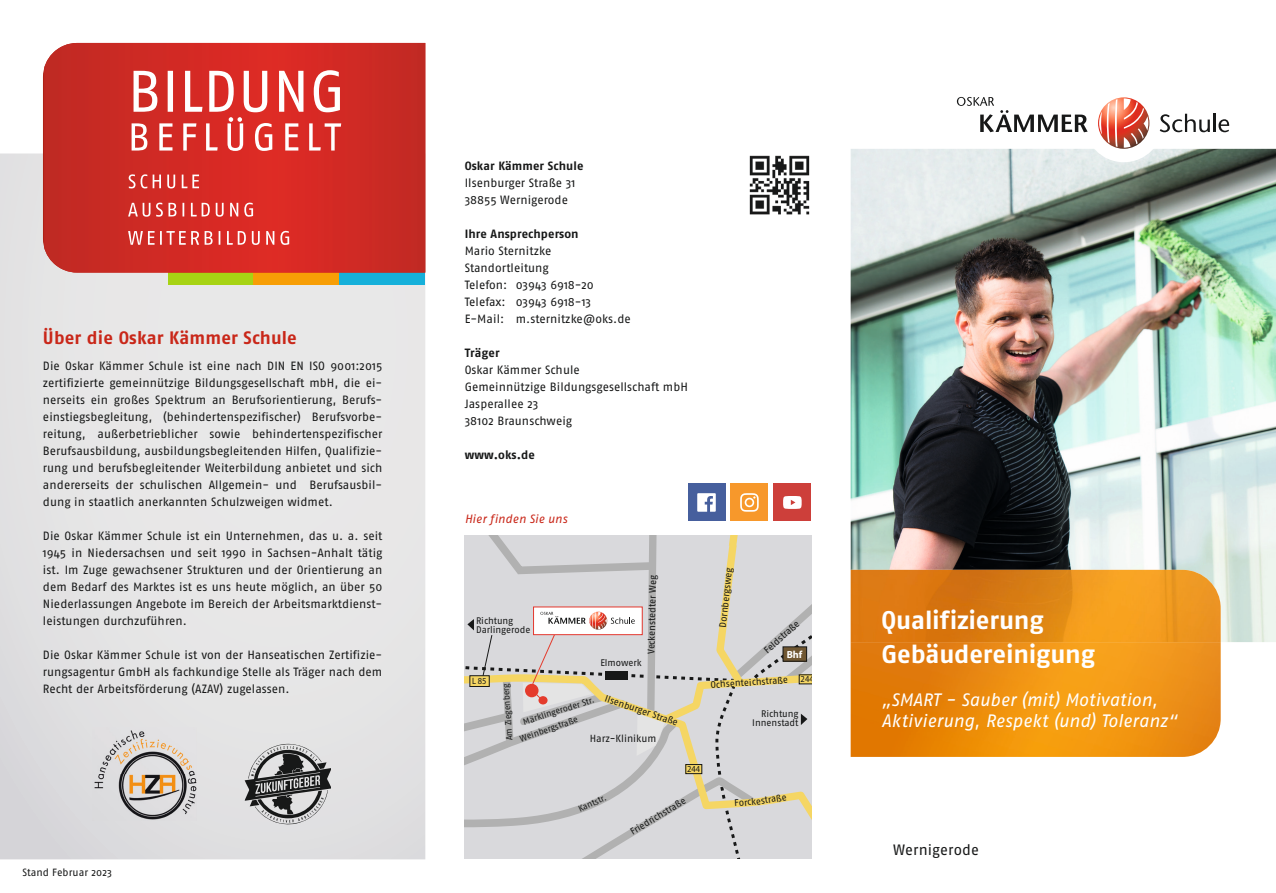
<style>
.page{position:relative;width:1276px;height:893px;background:#fff}
.page>*{position:absolute;margin:0;border:0;box-sizing:border-box;transform-origin:0 0}
.t1{font:700 25.5px/34px "Fago No";letter-spacing:-.01em;color:#fff}
.t2{font:italic 18px/21.3px "Fago No";color:#fff}
.t3{font:700 18px "Fago No";letter-spacing:.005em;color:#c92719}
.t4{font:15px "Fago No";color:#171818}
.t5{font:12px/17px "Fago No";color:#171818;text-align:justify}
.t6{font:700 12px "Fago No";letter-spacing:.005em;color:#171818}
.t7{font:italic 12px "Fago No";letter-spacing:.01em;color:#c92719}
.t8{font:10.5px "Fago No";color:#171818}
.t9{font:10.35px "Fago No";letter-spacing:-.005em;color:#171818}
.t10{font:700 10.35px "Myriad";color:#fff}
.t11{font:9.6px/9.6px "Fago No";letter-spacing:-.005em;color:#171818}
.t12{font:9.15px "Myriad";color:#171818;scale:.92 1}
.t13{font:8.85px "Fago No";color:#171818}
</style>
<div class="page">
<img style="left:850px;top:149px;width:426px;height:493px">
<img style="left:850px;top:570px;width:370px;height:187px">
<div style="left:1084px;top:84px;width:79px;height:78px;background:#fff;border-radius:50%"></div>
<svg style="left:1098px;top:97px;width:51px;height:52px"></svg>
<svg style="left:1159px;top:114px;width:70px;height:18px"></svg>
<svg style="left:957px;top:97px;width:130px;height:35px"></svg>
<svg style="left:0;top:153px;width:425px;height:706px;background:#e4e4e4"></svg>
<div style="left:168px;top:273px;width:85px;height:12px;background:#a7d314"></div>
<div style="left:253px;top:273px;width:86px;height:12px;background:#f79e06"></div>
<div style="left:339px;top:273px;width:86px;height:12px;background:#16b0da"></div>
<svg style="left:44px;top:43px;width:381px;height:230px;background:#cd2b25"></svg>
<svg style="left:128px;top:231px;width:161px;height:14px;background:#e16561"></svg>
<svg style="left:128px;top:203px;width:125px;height:14px;background:#df635f"></svg>
<svg style="left:129px;top:174px;width:70px;height:14px"></svg>
<svg style="left:132px;top:70px;width:209px;height:81px"></svg>
<img style="left:93px;top:728px;width:103px;height:92px">
<svg style="left:245px;top:744px;width:86px;height:80px;background:#929393"></svg>
<img style="left:749px;top:155px;width:61px;height:60px">
<div style="left:688px;top:484px;width:37px;height:37px;background:#465f9d"></div>
<svg style="left:697px;top:493px;width:19px;height:19px"></svg>
<div style="left:731px;top:484px;width:37px;height:37px;background:#f7982b"></div>
<svg style="left:740px;top:493px;width:18px;height:19px"></svg>
<div style="left:774px;top:484px;width:37px;height:37px;background:#cd3f3a"></div>
<svg style="left:783px;top:496px;width:18px;height:13px"></svg>
<svg style="left:465px;top:536px;width:346px;height:323px;background:#d5d2cf"></svg>
<h2 class="t3" style="left:43px;top:328px;width:255px">Über die Oskar Kämmer Schule</h2>
<p class="t5" style="left:43px;top:357px;width:341px">Die Oskar Kämmer Schule ist eine nach DIN EN ISO 9001:2015 zertifizierte gemeinnützige Bildungsgesellschaft mbH, die ei&shy;nerseits ein großes Spektrum an Berufsorientierung, Berufs&shy;einstiegsbegleitung, (behindertenspezifischer) Berufsvorbe&shy;reitung, außerbetrieblicher sowie behindertenspezifischer Berufsausbildung, ausbildungsbegleitenden Hilfen, Qualifizie&shy;rung und berufsbegleitender Weiterbildung anbietet und sich andererseits der schulischen Allgemein- und Berufsausbil&shy;dung in staatlich anerkannten Schulzweigen widmet.</p>
<p class="t5" style="left:43px;top:527px;width:341px">Die Oskar Kämmer Schule ist ein Unternehmen, das u. a. seit 1945 in Niedersachsen und seit 1990 in Sachsen-Anhalt tätig ist. Im Zuge gewachsener Strukturen und der Orientierung an dem Bedarf des Marktes ist es uns heute möglich, an über 50<br>Niederlassungen Angebote im Bereich der Arbeitsmarktdienst&shy;leistungen durchzuführen.</p>
<p class="t5" style="left:43px;top:646px;width:341px">Die Oskar Kämmer Schule ist von der Hanseatischen Zertifizie&shy;rungsagentur GmbH als fachkundige Stelle als Träger nach dem Recht der Arbeitsförderung (AZAV) zugelassen.</p>
<p class="t8" style="left:23px;top:866px;width:91px">Stand Februar 2023</p>
<p class="t6" style="left:465px;top:159px;width:120px">Oskar Kämmer Schule</p>
<p class="t5" style="left:465px;top:174px;width:112px">Ilsenburger Straße 31<br>38855 Wernigerode</p>
<p class="t6" style="left:465px;top:227px;width:115px">Ihre Ansprechperson</p>
<p class="t5" style="left:465px;top:242px;width:168px;text-align:left">Mario Sternitzke<br>Standortleitung<br>Telefon: 03943 6918-20<br>Telefax: 03943 6918-13<br>E-Mail: m.sternitzke@oks.de</p>
<p class="t6" style="left:465px;top:346px;width:36px">Träger</p>
<p class="t5" style="left:465px;top:361px;width:225px;text-align:left">Oskar Kämmer Schule<br>Gemeinnützige Bildungsgesellschaft mbH<br>Jasperallee 23<br>38102 Braunschweig</p>
<p class="t6" style="left:465px;top:448px;width:72px">www.oks.de</p>
<p class="t7" style="left:465px;top:512px;width:104px">Hier finden Sie uns</p>
<p class="t11" style="left:476px;top:615px;width:56px">Richtung<br>Darlingerode</p>
<p class="t11" style="left:646px;top:654px;width:80px;rotate:-89deg">Veckenstedter Weg</p>
<p class="t11" style="left:600px;top:658px;width:43px">Elmowerk</p>
<p class="t12" style="left:472px;top:677px;width:17px">L 85</p>
<p class="t13" style="left:504px;top:741px;width:59px;rotate:-94deg">Am Ziegenberg</p>
<p class="t11" style="left:607px;top:693px;width:78px;rotate:19deg">Ilsenburger Straße</p>
<p class="t13" style="left:522px;top:717px;width:76px;rotate:-18deg">Märklingeroder Str.</p>
<p class="t13" style="left:518px;top:734px;width:62px;rotate:-19deg">Weinbergstraße</p>
<p class="t9" style="left:590px;top:732px;width:68px">Harz-Klinikum</p>
<p class="t12" style="left:687px;top:764px;width:16px">244</p>
<p class="t13" style="left:576px;top:805px;width:32px;rotate:-25deg">Kantstr.</p>
<p class="t11" style="left:628px;top:828px;width:64px;rotate:-31deg">Friedrichstraße</p>
<p class="t11" style="left:718px;top:627px;width:61px;rotate:-84deg">Dornbergsweg</p>
<p class="t11" style="left:762px;top:647px;width:45px;rotate:-41deg">Feldstraße</p>
<p class="t10" style="left:786px;top:649px;width:17px">Bhf</p>
<p class="t12" style="left:800px;top:675px;width:16px">244</p>
<p class="t11" style="left:710px;top:680px;width:79px;rotate:-4deg">Ochsenteichstraße</p>
<p class="t11" style="left:752px;top:708px;width:48px;text-align:right">Richtung<br>Innenstadt</p>
<p class="t11" style="left:755px;top:796px;width:32px;rotate:-9deg">estraße</p>
<h1 class="t1" style="left:881px;top:603px;width:215px">Qualifizierung<br>Gebäudereinigung</h1>
<h2 class="t2" style="left:881px;top:689px;width:297px">„SMART - Sauber (mit) Motivation,<br>Aktivierung, Respekt (und) Toleranz“</h2>
<p class="t4" style="left:893px;top:841px;width:87px">Wernigerode</p>
</div>
